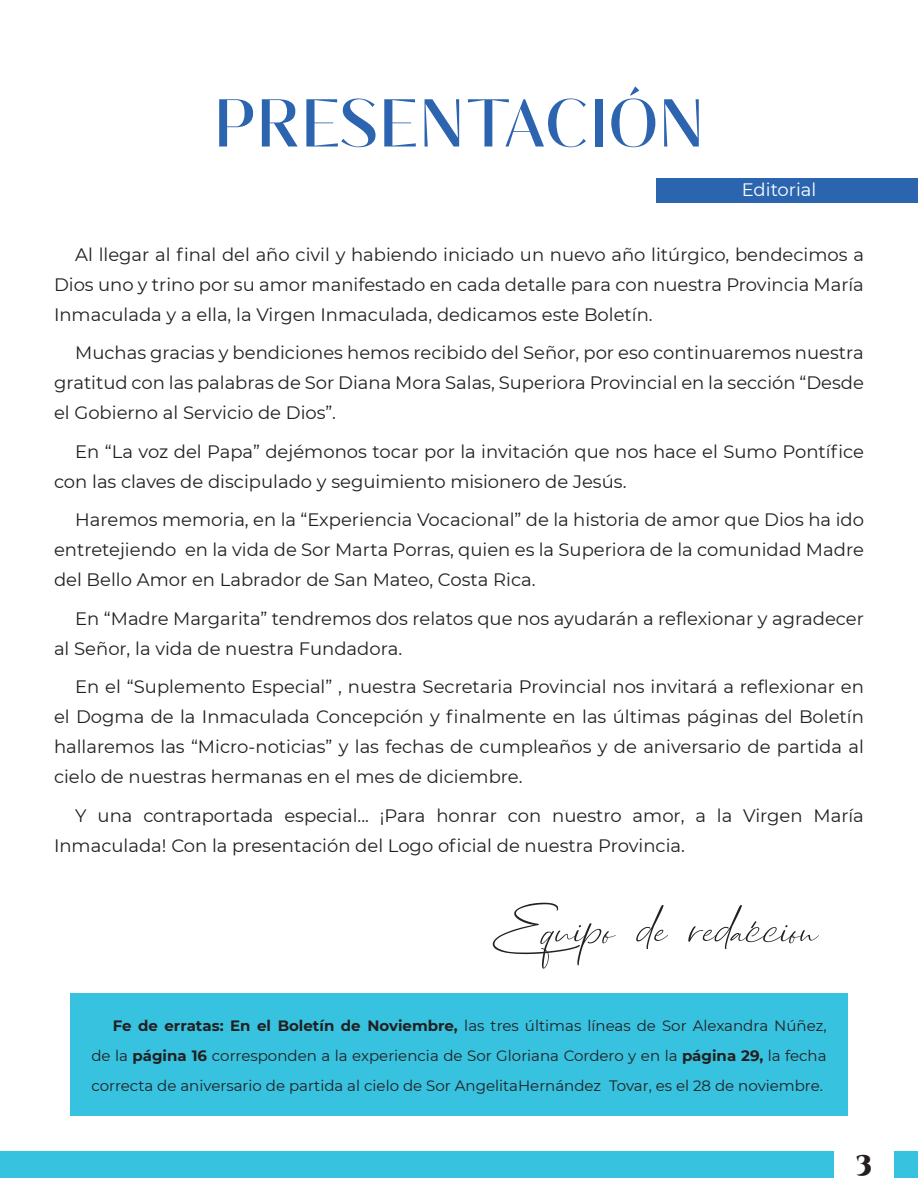
<style>
.page{position:relative;width:918px;height:1188px;background:#fff}
.page>*{position:absolute;margin:0;border:0;box-sizing:border-box;transform-origin:0 0}
.TITULO_ROJO{font:67.5px "Waluxe";color:#2c64b0}
.t1{font:italic 54px "Dhanikans Signature";color:#231f20}
.t2{font:900 27px "Cinzel";color:#231f20}
.t3{font:18px/30px "Montserrat";color:#231f20;text-align:justify}
.t4{font:18px "Montserrat";color:#fff}
.t5{font:15px/30px "Montserrat";color:#231f20;text-align:justify}
.s1{font-weight:700}
</style>
<div class="page">
<div style="left:0;top:1151px;width:918px;height:27px;background:#37c2e0"></div>
<div style="left:834px;top:1134px;width:60px;height:54px;background:#fff"></div>
<div style="left:657px;top:178px;width:261px;height:25px;background:#2b65b0"></div>
<svg style="left:751px;top:921px;width:6px;height:8px"></svg>
<div style="left:70px;top:994px;width:778px;height:122px;background:#37c2e0"></div>
<p class="TITULO_ROJO" style="left:215px;top:84px;width:490px">PRESENTACIÓN</p>
<p class="t4" style="left:742px;top:177px;width:76px">Editorial</p>
<p class="t3" style="left:54px;top:239px;width:812px;text-indent:21px">Al llegar al final del año civil y habiendo iniciado un nuevo año litúrgico, bendecimos a Dios uno y trino por su amor manifestado en cada detalle para con nuestra Provincia María Inmaculada y a ella, la Virgen Inmaculada, dedicamos este Boletín.</p>
<p class="t3" style="left:54px;top:337px;width:812px;text-indent:21px">Muchas gracias y bendiciones hemos recibido del Señor, por eso continuaremos nuestra gratitud con las palabras de Sor Diana Mora Salas, Superiora Provincial en la sección “Desde el Gobierno al Servicio de Dios”.</p>
<p class="t3" style="left:54px;top:436px;width:811px;text-indent:21px">En “La voz del Papa” dejémonos tocar por la invitación que nos hace el Sumo Pontífice con las claves de discipulado y seguimiento misionero de Jesús.</p>
<p class="t3" style="left:54px;top:504px;width:812px;text-indent:21px">Haremos memoria, en la “Experiencia Vocacional” de la historia de amor que Dios ha ido entretejiendo en la vida de Sor Marta Porras, quien es la Superiora de la comunidad Madre del Bello Amor en Labrador de San Mateo, Costa Rica.</p>
<p class="t3" style="left:54px;top:603px;width:811px;text-indent:21px">En “Madre Margarita” tendremos dos relatos que nos ayudarán a reflexionar y agradecer al Señor, la vida de nuestra Fundadora.</p>
<p class="t3" style="left:54px;top:671px;width:811px;text-indent:21px">En el “Suplemento Especial” , nuestra Secretaria Provincial nos invitará a reflexionar en el Dogma de la Inmaculada Concepción y finalmente en las últimas páginas del Boletín hallaremos las “Micro-noticias” y las fechas de cumpleaños y de aniversario de partida al cielo de nuestras hermanas en el mes de diciembre.</p>
<p class="t3" style="left:54px;top:800px;width:811px;text-indent:21px">Y una contraportada especial... ¡Para honrar con nuestro amor, a la Virgen María<br>Inmaculada! Con la presentación del Logo oficial de nuestra Provincia.</p>
<p class="t1" style="left:480px;top:890px;width:337px">Equipo de redaccion</p>
<p class="t5" style="left:91px;top:1010px;width:737px;text-indent:21px"><span class="s1">Fe de erratas: En el Boletín de Noviembre,</span> las tres últimas líneas de Sor Alexandra Núñez, de la <span class="s1">página 16</span> corresponden a la experiencia de Sor Gloriana Cordero y en la <span class="s1">página 29,</span> la fecha correcta de aniversario de partida al cielo de Sor AngelitaHernández Tovar, es el 28 de noviembre.</p>
<h3 class="t2" style="left:856px;top:1148px;width:18px">3</h3>
</div>
